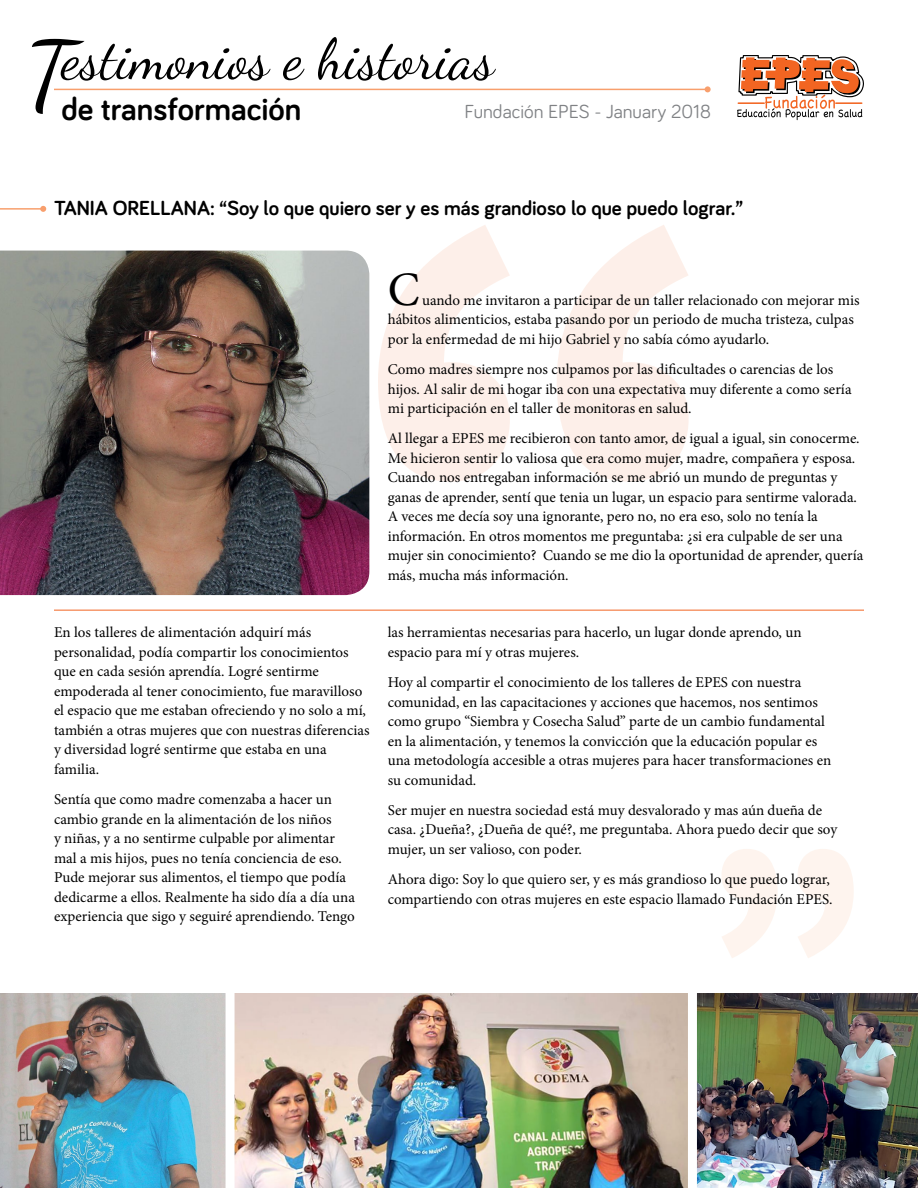
<style>
.page{position:relative;width:918px;height:1188px;background:#fff}
.page>*{position:absolute;margin:0;border:0;box-sizing:border-box;transform-origin:0 0}
.t1{font:57px "Dancing Script";color:#000}
.t2{font:48px "Minion Pro";color:#000}
.t3{font:700 33px "Bariol";color:#000}
.t4{font:700 21px "Bariol";color:#000}
.t5{font:19.5px "Bariol";color:#808285}
.t6{font:15px/19.5px "Minion Pro";color:#000}
.s1{font-size:93px}
</style>
<div class="page">
<svg style="left:722px;top:849px;width:132px;height:109px"></svg>
<img style="left:0;top:251px;width:369px;height:344px">
<svg style="left:378px;top:225px;width:311px;height:257px;fill:#fdefe9"></svg>
<svg style="left:737px;top:55px;width:127px;height:65px"></svg>
<hr style="left:54px;top:89px;width:654px;height:1px;background:#f89f6d">
<svg style="left:705px;top:86px;width:6px;height:6px"></svg>
<hr style="left:0;top:208px;width:43px;height:2px;background:#f89f6d">
<svg style="left:40px;top:206px;width:6px;height:6px"></svg>
<img style="left:0;top:994px;width:226px;height:194px">
<img style="left:235px;top:994px;width:453px;height:194px">
<img style="left:697px;top:994px;width:221px;height:194px">
<hr style="left:54px;top:610px;width:810px;height:1px;background:#f26522">
<h1 class="t1" style="left:26px;top:25px;width:470px"><span class="s1">T</span>estimonios e historias</h1>
<h3 class="t3" style="left:62px;top:87px;width:241px">de transformación</h3>
<h3 class="t5" style="left:465px;top:98px;width:248px">Fundación EPES - January 2018</h3>
<h3 class="t4" style="left:54px;top:194px;width:691px">TANIA ORELLANA: “Soy lo que quiero ser y es más grandioso lo que puedo lograr.”</h3>
<p class="t6" style="left:54px;top:623px;width:317px">En los talleres de alimentación adquirí más personalidad, podía compartir los conocimientos que en cada sesión aprendía. Logré sentirme empoderada al tener conocimiento, fue maravilloso el espacio que me estaban ofreciendo y no solo a mí, también a otras mujeres que con nuestras diferencias y diversidad logré sentirme que estaba en una familia.</p>
<p class="t6" style="left:54px;top:790px;width:302px">Sentía que como madre comenzaba a hacer un cambio grande en la alimentación de los niños<br>y niñas, y a no sentirme culpable por alimentar mal a mis hijos, pues no tenía conciencia de eso.<br>Pude mejorar sus alimentos, el tiempo que podía dedicarme a ellos. Realmente ha sido día a día una experiencia que sigo y seguiré aprendiendo. Tengo</p>
<h2 class="t2" style="left:388px;top:257px;width:33px">C</h2>
<p class="t6" style="left:388px;top:290px;width:473px;text-indent:34px">uando me invitaron a participar de un taller relacionado con mejorar mis hábitos alimenticios, estaba pasando por un periodo de mucha tristeza, culpas por la enfermedad de mi hijo Gabriel y no sabía cómo ayudarlo.</p>
<p class="t6" style="left:388px;top:360px;width:465px">Como madres siempre nos culpamos por las dificultades o carencias de los hijos. Al salir de mi hogar iba con una expectativa muy diferente a como sería mi participación en el taller de monitoras en salud.</p>
<p class="t6" style="left:388px;top:429px;width:477px">Al llegar a EPES me recibieron con tanto amor, de igual a igual, sin conocerme.<br>Me hicieron sentir lo valiosa que era como mujer, madre, compañera y esposa.<br>Cuando nos entregaban información se me abrió un mundo de preguntas y ganas de aprender, sentí que tenia un lugar, un espacio para sentirme valorada.<br>A veces me decía soy una ignorante, pero no, no era eso, solo no tenía la información. En otros momentos me preguntaba: ¿si era culpable de ser una mujer sin conocimiento? Cuando se me dio la oportunidad de aprender, quería más, mucha más información.</p>
<p class="t6" style="left:388px;top:623px;width:415px">las herramientas necesarias para hacerlo, un lugar donde aprendo, un espacio para mí y otras mujeres.</p>
<p class="t6" style="left:388px;top:673px;width:445px">Hoy al compartir el conocimiento de los talleres de EPES con nuestra comunidad, en las capacitaciones y acciones que hacemos, nos sentimos como grupo “Siembra y Cosecha Salud” parte de un cambio fundamental en la alimentación, y tenemos la convicción que la educación popular es una metodología accesible a otras mujeres para hacer transformaciones en su comunidad.</p>
<p class="t6" style="left:388px;top:800px;width:451px">Ser mujer en nuestra sociedad está muy desvalorado y mas aún dueña de casa. ¿Dueña?, ¿Dueña de qué?, me preguntaba. Ahora puedo decir que soy mujer, un ser valioso, con poder.</p>
<p class="t6" style="left:388px;top:870px;width:446px">Ahora digo: Soy lo que quiero ser, y es más grandioso lo que puedo lograr, compartiendo con otras mujeres en este espacio llamado Fundación EPES.</p>
</div>
